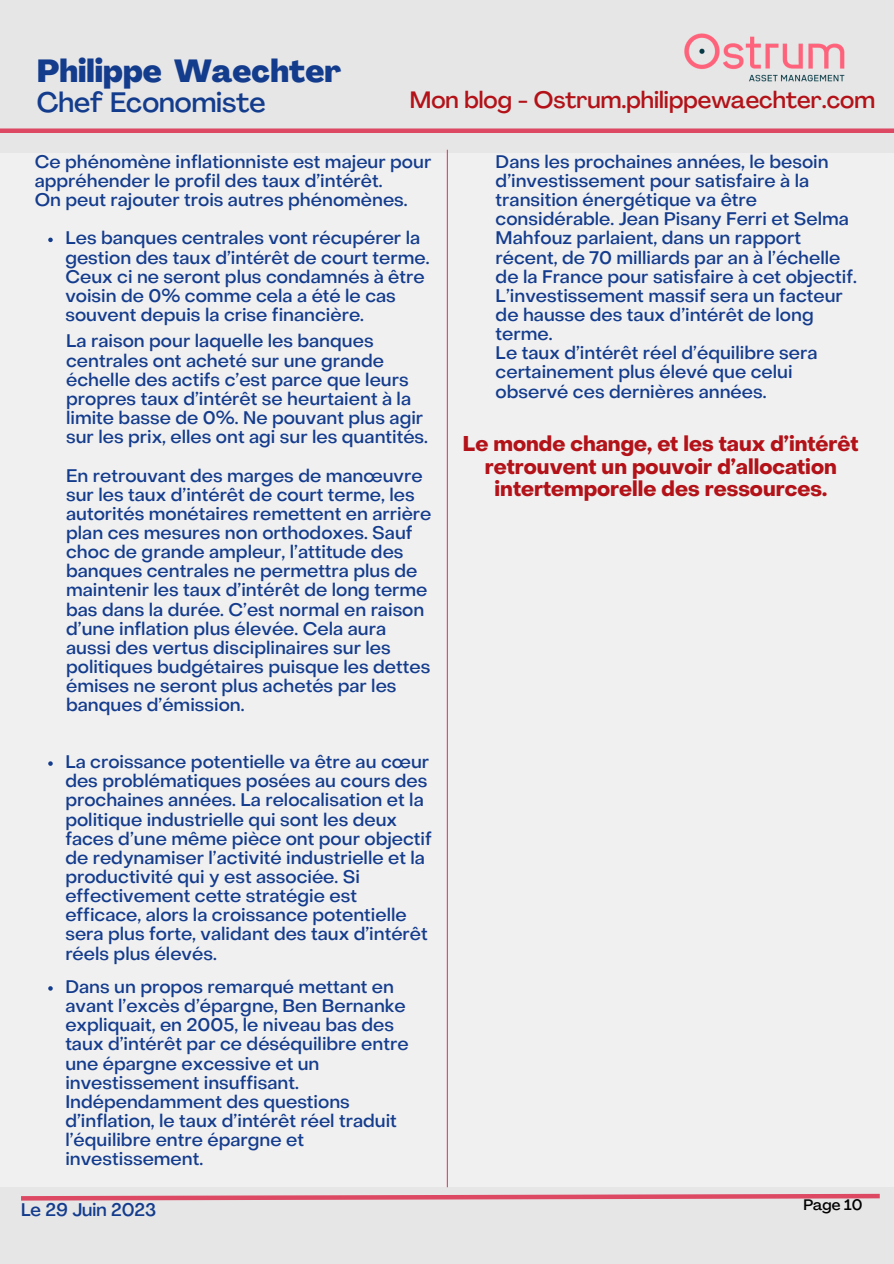
<style>
.page{position:relative;width:894px;height:1264px;background:#fff}
.page>*{position:absolute;margin:0;border:0;box-sizing:border-box;transform-origin:0 0}
.t1{font:800 31.5px "Agrandir";color:#143c8d}
.t2{font:500 27.75px "Agrandir";color:#143c8d}
.t3{font:500 23.4px "Agrandir";color:#b21218}
.t4{font:700 21px/22.5px "Object Sans";color:#b21218;text-align:center}
.t5{font:500 18px/19.2px "Object Sans";color:#143c8d}
.t6{font:500 18px "Agrandir";color:#143c8d}
.t7{font:500 15px "Agrandir";color:#000}
</style>
<div class="page">
<div style="left:0;top:0;width:893px;height:1263px;background:#e6e6e6"></div>
<img style="left:684px;top:33px;width:161px;height:49px">
<div style="left:0;top:128px;width:893px;height:5px;background:#dd4863"></div>
<svg style="left:21px;top:1193px;width:859px;height:8px"></svg>
<div style="left:0;top:153px;width:893px;height:1033px;background:#f0f0f0"></div>
<hr style="left:446px;top:150px;width:2px;height:1037px;background:#dd4863">
<svg style="left:48px;top:237px;width:5px;height:5px"></svg>
<svg style="left:48px;top:761px;width:5px;height:4px"></svg>
<svg style="left:48px;top:986px;width:5px;height:4px"></svg>
<p class="t1" style="left:37px;top:59px;width:306px">Philippe Waechter</p>
<p class="t2" style="left:37px;top:91px;width:230px">Chef Economiste</p>
<p class="t3" style="left:409px;top:90px;width:466px">Mon blog - Ostrum.philippewaechter.com</p>
<p class="t5" style="left:35px;top:154px;width:398px">Ce phénomène inflationniste est majeur pour appréhender le profil des taux d’intérêt.</p>
<p class="t5" style="left:35px;top:192px;width:374px">On peut rajouter trois autres phénomènes.</p>
<p class="t5" style="left:65px;top:230px;width:365px">Les banques centrales vont récupérer la gestion des taux d’intérêt de court terme.<br>Ceux ci ne seront plus condamnés à être voisin de 0% comme cela a été le cas souvent depuis la crise financière.</p>
<p class="t5" style="left:66px;top:333px;width:363px">La raison pour laquelle les banques centrales ont acheté sur une grande échelle des actifs c’est parce que leurs propres taux d’intérêt se heurtaient à la limite basse de 0%. Ne pouvant plus agir sur les prix, elles ont agi sur les quantités.</p>
<p class="t5" style="left:66px;top:467px;width:367px">En retrouvant des marges de manœuvre sur les taux d’intérêt de court terme, les autorités monétaires remettent en arrière plan ces mesures non orthodoxes. Sauf choc de grande ampleur, l’attitude des banques centrales ne permettra plus de maintenir les taux d’intérêt de long terme bas dans la durée. C’est normal en raison d’une inflation plus élevée. Cela aura aussi des vertus disciplinaires sur les politiques budgétaires puisque les dettes émises ne seront plus achetés par les banques d’émission.</p>
<p class="t5" style="left:65px;top:754px;width:368px">La croissance potentielle va être au cœur des problématiques posées au cours des prochaines années. La relocalisation et la politique industrielle qui sont les deux faces d’une même pièce ont pour objectif de redynamiser l’activité industrielle et la productivité qui y est associée. Si effectivement cette stratégie est efficace, alors la croissance potentielle sera plus forte, validant des taux d’intérêt réels plus élevés.</p>
<p class="t5" style="left:65px;top:978px;width:344px">Dans un propos remarqué mettant en avant l’excès d’épargne, Ben Bernanke expliquait, en 2005, le niveau bas des taux d’intérêt par ce déséquilibre entre une épargne excessive et un investissement insuffisant.<br>Indépendamment des questions d’inflation, le taux d’intérêt réel traduit l’équilibre entre épargne et investissement.</p>
<p class="t6" style="left:21px;top:1202px;width:137px">Le 29 Juin 2023</p>
<p class="t5" style="left:495px;top:154px;width:362px">Dans les prochaines années, le besoin d’investissement pour satisfaire à la transition énergétique va être considérable. Jean Pisany Ferri et Selma Mahfouz parlaient, dans un rapport récent, de 70 milliards par an à l’échelle de la France pour satisfaire à cet objectif.</p>
<p class="t5" style="left:495px;top:288px;width:348px">L’investissement massif sera un facteur de hausse des taux d’intérêt de long terme.</p>
<p class="t5" style="left:495px;top:345px;width:323px">Le taux d’intérêt réel d’équilibre sera certainement plus élevé que celui observé ces dernières années.</p>
<p class="t4" style="left:463px;top:434px;width:397px">Le monde change, et les taux d’intérêt retrouvent un pouvoir d’allocation intertemporelle des ressources.</p>
<p class="t7" style="left:803px;top:1198px;width:60px">Page 10</p>
</div>
